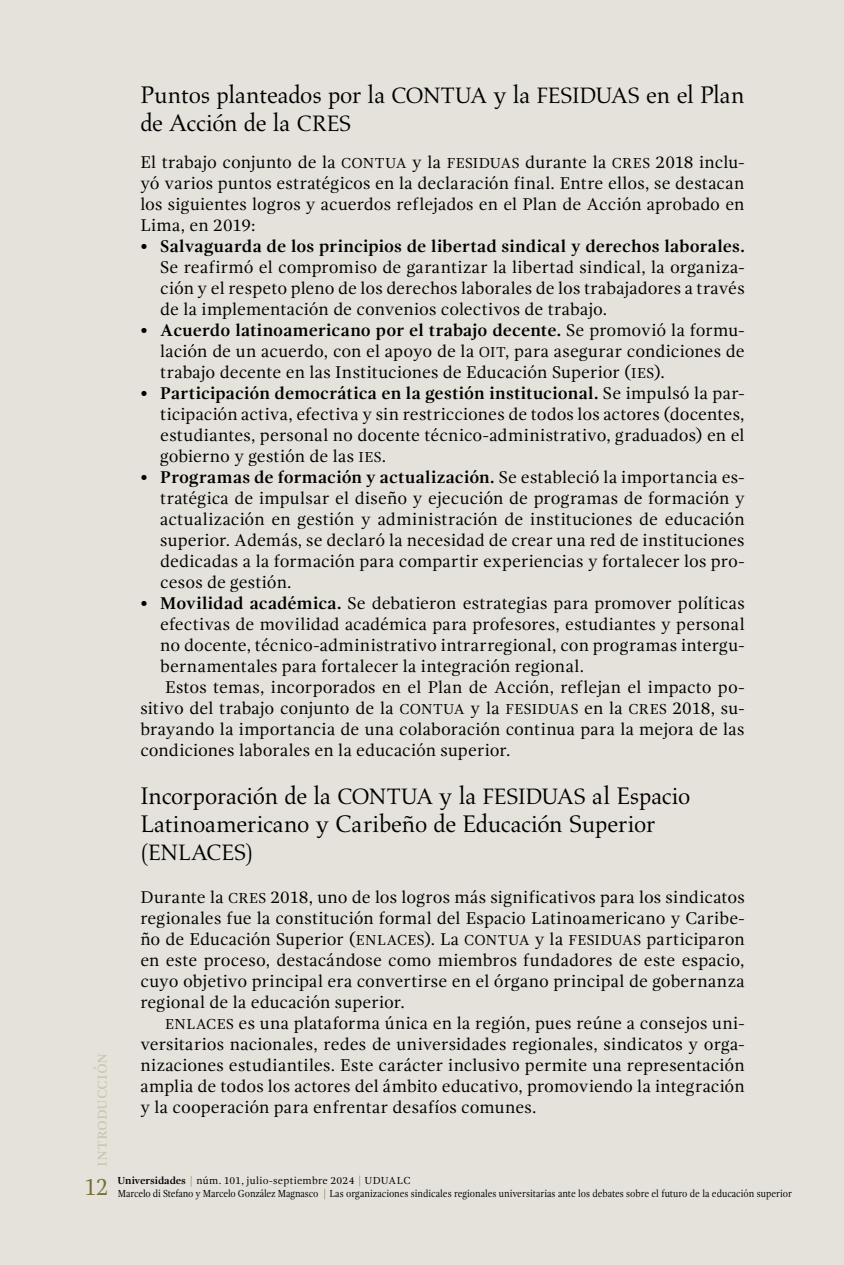
<style>
.page{position:relative;width:844px;height:1265px;background:#fff}
.page>*{position:absolute;margin:0;border:0;box-sizing:border-box;transform-origin:0 0}
.art-subtitulo1{font:24.5px/28px "Aldus LT Std";letter-spacing:-.005em;color:#000}
.t1{font:24.5px "Gandhi Serif";color:#78703c;scale:.9 1}
.art-subtitulo1-2{font:22.75px "Aldus LT Std";color:#000}
.art-lista_viñeta{font:17.5px/21px "Gandhi Serif";letter-spacing:.005em;color:#000;text-align:justify}
.art-1er_parrafo{font:17.5px/21px "Gandhi Serif";letter-spacing:.005em;color:#000;text-align:justify}
.art-cuerpo_de_texto{font:17.5px/21px "Gandhi Serif";letter-spacing:.005em;color:#000;text-align:justify}
.t2{font:17.5px "Gandhi Serif";letter-spacing:-.02em;color:#c9c6b1}
.t3{font:10.5px "Gandhi Serif";color:#000;scale:.9 1}
.t4{font:10.5px "Gandhi Serif";letter-spacing:.025em;color:#000}
.s1{font-size:22.75px}
.s2{font-size:14.88px}
.s3{font-weight:700}
.s4{font-size:24.5px}
</style>
<div class="page">
<div style="left:0;top:0;width:843px;height:1265px;background:#e4e2da"></div>
<p class="t2" style="left:91px;top:1167px;width:116px;rotate:-90deg">introducción</p>
<h1 class="t1" style="left:84px;top:1173px;width:28px">12</h1>
<p class="art-subtitulo1" style="left:140px;top:81px;width:605px">Puntos planteados por la <span class="s1">CONTUA</span> y la <span class="s1">FESIDUAS</span> en el Plan de Acción de la <span class="s1">CRES</span></p>
<p class="art-1er_parrafo" style="left:140px;top:152px;width:605px">El trabajo conjunto de la <span class="s2">CONTUA</span> y la <span class="s2">FESIDUAS</span> durante la <span class="s2">CRES</span> 2018 inclu&shy;yó varios puntos estratégicos en la declaración final. Entre ellos, se destacan los siguientes logros y acuerdos reflejados en el Plan de Acción aprobado en Lima, en 2019:</p>
<p class="art-lista_viñeta" style="left:160px;top:236px;width:586px;text-indent:-20px"><span class="s3">• Salvaguarda de los principios de libertad sindical y derechos laborales.<br></span>Se reafirmó el compromiso de garantizar la libertad sindical, la organiza&shy;ción y el respeto pleno de los derechos laborales de los trabajadores a través de la implementación de convenios colectivos de trabajo.</p>
<p class="art-lista_viñeta" style="left:160px;top:320px;width:585px;text-indent:-20px"><span class="s3">• Acuerdo latinoamericano por el trabajo decente.</span> Se promovió la formu&shy;lación de un acuerdo, con el apoyo de la <span class="s2">OIT</span>, para asegurar condiciones de trabajo decente en las Instituciones de Educación Superior (<span class="s2">IES</span>).</p>
<p class="art-lista_viñeta" style="left:160px;top:383px;width:585px;text-indent:-20px"><span class="s3">• Participación democrática en la gestión institucional.</span> Se impulsó la par&shy;ticipación activa, efectiva y sin restricciones de todos los actores (docentes, estudiantes, personal no docente técnico-administrativo, graduados) en el gobierno y gestión de las <span class="s2">IES</span>.</p>
<p class="art-lista_viñeta" style="left:160px;top:467px;width:586px;text-indent:-20px"><span class="s3">• Programas de formación y actualización.</span> Se estableció la importancia es&shy;tratégica de impulsar el diseño y ejecución de programas de formación y actualización en gestión y administración de instituciones de educación superior. Además, se declaró la necesidad de crear una red de instituciones dedicadas a la formación para compartir experiencias y fortalecer los pro&shy;cesos de gestión.</p>
<p class="art-lista_viñeta" style="left:160px;top:593px;width:586px;text-indent:-20px"><span class="s3">• Movilidad académica.</span> Se debatieron estrategias para promover políticas efectivas de movilidad académica para profesores, estudiantes y personal no docente, técnico-administrativo intrarregional, con programas intergu&shy;bernamentales para fortalecer la integración regional.</p>
<p class="art-cuerpo_de_texto" style="left:140px;top:677px;width:605px;text-indent:25px">Estos temas, incorporados en el Plan de Acción, reflejan el impacto po&shy;sitivo del trabajo conjunto de la <span class="s2">CONTUA</span> y la <span class="s2">FESIDUAS</span> en la <span class="s2">CRES</span> 2018, su&shy;brayando la importancia de una colaboración continua para la mejora de las condiciones laborales en la educación superior.</p>
<p class="art-subtitulo1" style="left:140px;top:782px;width:551px">Incorporación de la <span class="s1">CONTUA</span> y la <span class="s1">FESIDUAS</span> al Espacio<br>Latinoamericano y Caribeño de Educación Superior</p>
<p class="art-subtitulo1-2" style="left:140px;top:840px;width:114px"><span class="s4">(</span>ENLACES<span class="s4">)</span></p>
<p class="art-1er_parrafo" style="left:140px;top:887px;width:605px">Durante la <span class="s2">CRES</span> 2018, uno de los logros más significativos para los sindicatos regionales fue la constitución formal del Espacio Latinoamericano y Caribe&shy;ño de Educación Superior (<span class="s2">ENLACES</span>). La <span class="s2">CONTUA</span> y la <span class="s2">FESIDUAS</span> participaron en este proceso, destacándose como miembros fundadores de este espacio, cuyo objetivo principal era convertirse en el órgano principal de gobernanza regional de la educación superior.</p>
<p class="art-cuerpo_de_texto" style="left:140px;top:1013px;width:605px;text-indent:25px"><span class="s2">ENLACES</span> es una plataforma única en la región, pues reúne a consejos uni&shy;versitarios nacionales, redes de universidades regionales, sindicatos y orga&shy;nizaciones estudiantiles. Este carácter inclusivo permite una representación amplia de todos los actores del ámbito educativo, promoviendo la integración y la cooperación para enfrentar desafíos comunes.</p>
<p class="t4" style="left:118px;top:1174px;width:294px"><span class="s3">Universidades</span> núm. 101, julio-septiembre 2024 UDUALC</p>
<p class="t3" style="left:118px;top:1187px;width:750px">Marcelo di Stefano y Marcelo González Magnasco Las organizaciones sindicales regionales universitarias ante los debates sobre el futuro de la educación superior</p>
</div>
